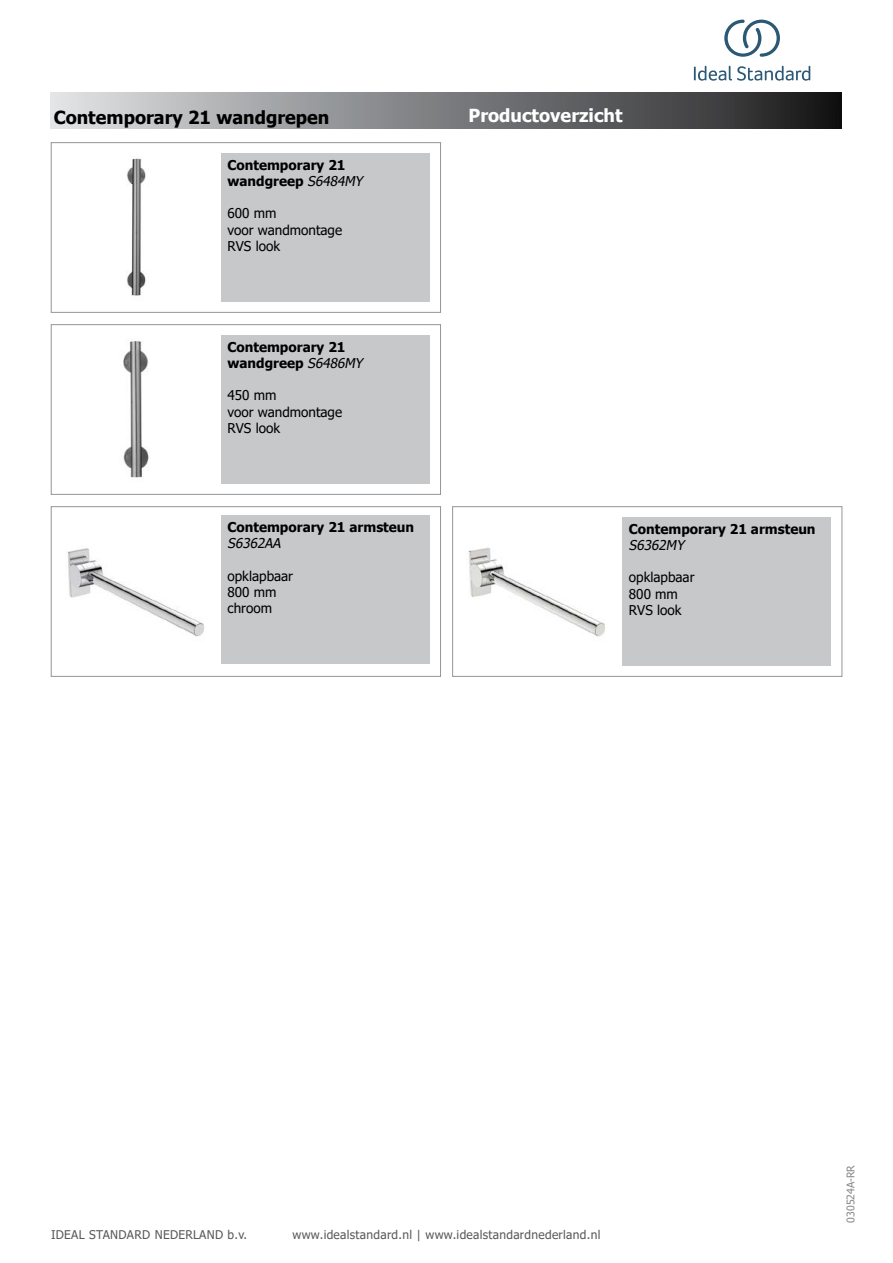
<style>
.page{position:relative;width:893px;height:1263px;background:#fff}
.page>*{position:absolute;margin:0;border:0;box-sizing:border-box;transform-origin:0 0}
.t1{font:700 18px "Tahoma";color:#000}
.t2{font:700 18px "Tahoma";color:#fff}
.t3{font:700 13.5px/16.2px "Tahoma";color:#000}
.t4{font:13.5px/16.2px "Tahoma";color:#000}
.t5{font:italic 13.5px "Tahoma";color:#000}
.t6{font:12px "Tahoma";letter-spacing:.025em;color:#58595b}
.t7{font:10.5px "Tahoma";color:#86888a}
.s1{font-weight:400;font-style:italic}
</style>
<div class="page">
<div style="left:51px;top:92px;width:791px;height:37px;background:linear-gradient(to right,#dee1e3,#1a1a1b)"></div>
<div style="left:452px;top:506px;width:390px;height:170px;border:1px solid #939598"></div>
<img style="left:468px;top:547px;width:137px;height:90px">
<div style="left:622px;top:517px;width:209px;height:149px;background:#c7c8ca"></div>
<div style="left:51px;top:506px;width:390px;height:170px;border:1px solid #939598"></div>
<img style="left:67px;top:548px;width:137px;height:89px">
<div style="left:221px;top:515px;width:209px;height:149px;background:#c7c8ca"></div>
<div style="left:51px;top:324px;width:390px;height:171px;border:1px solid #939598"></div>
<img style="left:123px;top:341px;width:26px;height:137px">
<div style="left:221px;top:335px;width:209px;height:149px;background:#c7c8ca"></div>
<div style="left:51px;top:142px;width:390px;height:171px;border:1px solid #939598"></div>
<img style="left:126px;top:158px;width:20px;height:138px">
<div style="left:221px;top:153px;width:209px;height:149px;background:#c7c8ca"></div>
<svg style="left:694px;top:66px;width:116px;height:15px"></svg>
<svg style="left:724px;top:20px;width:56px;height:37px"></svg>
<h1 class="t1" style="left:54px;top:105px;width:277px">Contemporary 21 wandgrepen</h1>
<p class="t3" style="left:227px;top:157px;width:140px">Contemporary 21 wandgreep <span class="s1">S6484MY</span></p>
<p class="t4" style="left:227px;top:206px;width:116px">600 mm<br>voor wandmontage<br>RVS look</p>
<p class="t3" style="left:227px;top:339px;width:140px">Contemporary 21 wandgreep <span class="s1">S6486MY</span></p>
<p class="t4" style="left:227px;top:388px;width:116px">450 mm<br>voor wandmontage<br>RVS look</p>
<p class="t3" style="left:227px;top:520px;width:188px">Contemporary 21 armsteun</p>
<p class="t5" style="left:227px;top:534px;width:58px">S6362AA</p>
<p class="t4" style="left:227px;top:568px;width:67px">opklapbaar<br>800 mm chroom</p>
<h1 class="t2" style="left:469px;top:103px;width:155px">Productoverzicht</h1>
<p class="t3" style="left:629px;top:521px;width:188px">Contemporary 21 armsteun</p>
<p class="t5" style="left:629px;top:536px;width:60px">S6362MY</p>
<p class="t4" style="left:629px;top:570px;width:67px">opklapbaar<br>800 mm<br>RVS look</p>
<p class="t6" style="left:51px;top:1227px;width:198px">IDEAL STANDARD NEDERLAND b.v.</p>
<p class="t6" style="left:292px;top:1227px;width:309px">www.idealstandard.nl | www.idealstandardnederland.nl</p>
<p class="t7" style="left:844px;top:1222px;width:59px;rotate:-90deg">030524A-RR</p>
</div>
